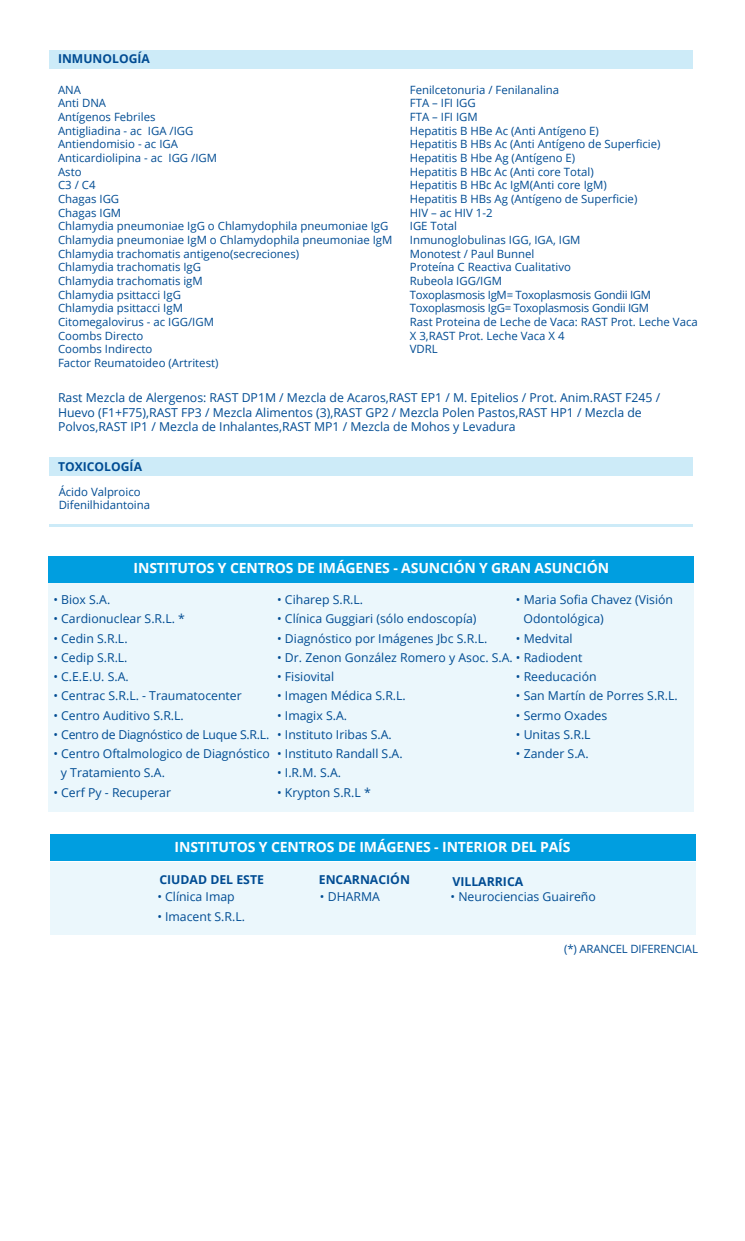
<style>
.page{position:relative;width:745px;height:1241px;background:#fff}
.page>*{position:absolute;margin:0;border:0;box-sizing:border-box;transform-origin:0 0}
.t1{font:700 14px "Open Sans";letter-spacing:-.01em;color:#fff}
.t2{font:12.25px/19.2px "Open Sans";color:#004c93}
.t3{font:700 12.25px "Open Sans";color:#004c93}
.t4{font:12.25px "Open Sans";letter-spacing:-.02em;color:#004c93}
.t5{font:11.38px/13.7px "Open Sans";color:#004c93}
</style>
<div class="page">
<div style="left:50px;top:862px;width:644px;height:73px;background:#ebf7fc"></div>
<div style="left:48px;top:556px;width:645px;height:27px;background:#009ee0"></div>
<div style="left:48px;top:583px;width:645px;height:228px;background:#ebf7fc"></div>
<div style="left:50px;top:834px;width:644px;height:27px;background:#009ee0"></div>
<div style="left:50px;top:50px;width:642px;height:19px;background:#cdebf8"></div>
<div style="left:50px;top:456px;width:642px;height:19px;background:#cdebf8"></div>
<hr style="left:50px;top:523px;width:642px;height:3px;background:#009ee0">
<p class="t3" style="left:58px;top:50px;width:93px">INMUNOLOGÍA</p>
<p class="t5" style="left:58px;top:82px;width:336px">ANA<br>Anti DNA<br>Antígenos Febriles<br>Antigliadina - ac IGA /IGG<br>Antiendomisio - ac IGA<br>Anticardiolipina - ac IGG /IGM<br>Asto<br>C3 / C4<br>Chagas IGG<br>Chagas IGM<br>Chlamydia pneumoniae IgG o Chlamydophila pneumoniae IgG<br>Chlamydia pneumoniae IgM o Chlamydophila pneumoniae IgM<br>Chlamydia trachomatis antigeno(secreciones)<br>Chlamydia trachomatis IgG<br>Chlamydia trachomatis igM<br>Chlamydia psittacci IgG<br>Chlamydia psittacci IgM<br>Citomegalovirus - ac IGG/IGM<br>Coombs Directo<br>Coombs Indirecto<br>Factor Reumatoideo (Artritest)</p>
<p class="t5" style="left:409px;top:82px;width:289px">Fenilcetonuria / Fenilanalina<br>FTA – IFI IGG<br>FTA – IFI IGM<br>Hepatitis B HBe Ac (Anti Antígeno E)<br>Hepatitis B HBs Ac (Anti Antígeno de Superficie)<br>Hepatitis B Hbe Ag (Antígeno E)<br>Hepatitis B HBc Ac (Anti core Total)<br>Hepatitis B HBc Ac IgM(Anti core IgM)<br>Hepatitis B HBs Ag (Antígeno de Superficie)<br>HIV – ac HIV 1-2<br>IGE Total<br>Inmunoglobulinas IGG, IGA, IGM<br>Monotest / Paul Bunnel<br>Proteína C Reactiva Cualitativo<br>Rubeola IGG/IGM<br>Toxoplasmosis IgM= Toxoplasmosis Gondii IGM<br>Toxoplasmosis IgG= Toxoplasmosis Gondii IGM<br>Rast Proteina de Leche de Vaca: RAST Prot. Leche Vaca<br>X 3,RAST Prot. Leche Vaca X 4<br>VDRL</p>
<p class="t2" style="left:58px;top:390px;width:603px;line-height:14.7px">Rast Mezcla de Alergenos: RAST DP1M / Mezcla de Acaros,RAST EP1 / M. Epitelios / Prot. Anim.RAST F245 /<br>Huevo (F1+F75),RAST FP3 / Mezcla Alimentos (3),RAST GP2 / Mezcla Polen Pastos,RAST HP1 / Mezcla de<br>Polvos,RAST IP1 / Mezcla de Inhalantes,RAST MP1 / Mezcla de Mohos y Levadura</p>
<p class="t3" style="left:58px;top:457px;width:85px">TOXICOLOGÍA</p>
<p class="t5" style="left:59px;top:484px;width:93px">Ácido Valproico<br>Difenilhidantoina</p>
<p class="t1" style="left:133px;top:558px;width:476px">INSTITUTOS Y CENTROS DE IMÁGENES - ASUNCIÓN Y GRAN ASUNCIÓN</p>
<p class="t2" style="left:53px;top:589px;width:58px">• Biox S.A.</p>
<p class="t2" style="left:53px;top:609px;width:133px">• Cardionuclear S.R.L. *</p>
<p class="t2" style="left:53px;top:628px;width:76px">• Cedin S.R.L.</p>
<p class="t2" style="left:53px;top:647px;width:76px">• Cedip S.R.L.</p>
<p class="t2" style="left:53px;top:666px;width:77px">• C.E.E.U. S.A.</p>
<p class="t2" style="left:53px;top:686px;width:190px">• Centrac S.R.L. - Traumatocenter</p>
<p class="t2" style="left:53px;top:705px;width:132px">• Centro Auditivo S.R.L.</p>
<p class="t4" style="left:53px;top:726px;width:217px">• Centro de Diagnóstico de Luque S.R.L.</p>
<p class="t2" style="left:61px;top:743px;width:210px;text-indent:-8px">• Centro Oftalmologico de Diagnóstico y Tratamiento S.A.</p>
<p class="t2" style="left:53px;top:782px;width:119px">• Cerf Py - Recuperar</p>
<p class="t2" style="left:523px;top:589px;width:151px;text-indent:-8px">• Maria Sofia Chavez (Visión<br>Odontológica)</p>
<p class="t2" style="left:515px;top:628px;width:58px">• Medvital</p>
<p class="t2" style="left:515px;top:666px;width:82px">• Reeducación</p>
<p class="t2" style="left:515px;top:685px;width:163px">• San Martín de Porres S.R.L.</p>
<p class="t2" style="left:515px;top:705px;width:93px">• Sermo Oxades</p>
<p class="t2" style="left:515px;top:724px;width:76px">• Unitas S.R.L</p>
<p class="t2" style="left:515px;top:743px;width:74px">• Zander S.A.</p>
<p class="t2" style="left:277px;top:589px;width:87px">• Ciharep S.R.L.</p>
<p class="t2" style="left:277px;top:609px;width:201px">• Clínica Guggiari (sólo endoscopía)</p>
<p class="t2" style="left:277px;top:628px;width:211px">• Diagnóstico por Imágenes Jbc S.R.L.</p>
<p class="t2" style="left:277px;top:647px;width:306px">• Dr. Zenon González Romero y Asoc. S.A. • Radiodent</p>
<p class="t2" style="left:277px;top:666px;width:59px">• Fisiovital</p>
<p class="t2" style="left:277px;top:686px;width:130px">• Imagen Médica S.R.L.</p>
<p class="t2" style="left:277px;top:705px;width:71px">• Imagix S.A.</p>
<p class="t2" style="left:277px;top:724px;width:116px">• Instituto Iribas S.A.</p>
<p class="t2" style="left:277px;top:743px;width:127px">• Instituto Randall S.A.</p>
<p class="t2" style="left:277px;top:762px;width:65px">• I.R.M. S.A.</p>
<p class="t2" style="left:277px;top:782px;width:95px">• Krypton S.R.L *</p>
<p class="t1" style="left:174px;top:836px;width:397px">INSTITUTOS Y CENTROS DE IMÁGENES - INTERIOR DEL PAÍS</p>
<p class="t3" style="left:159px;top:871px;width:106px">CIUDAD DEL ESTE</p>
<p class="t3" style="left:318px;top:871px;width:93px">ENCARNACIÓN</p>
<p class="t3" style="left:452px;top:872px;width:72px">VILLARRICA</p>
<p class="t2" style="left:157px;top:886px;width:79px">• Clínica Imap</p>
<p class="t2" style="left:157px;top:906px;width:89px">• Imacent S.R.L.</p>
<p class="t2" style="left:320px;top:886px;width:61px">• DHARMA</p>
<p class="t2" style="left:450px;top:886px;width:147px">• Neurociencias Guaireño</p>
<p class="t5" style="left:563px;top:941px;width:135px">(*) ARANCEL DIFERENCIAL</p>
</div>
